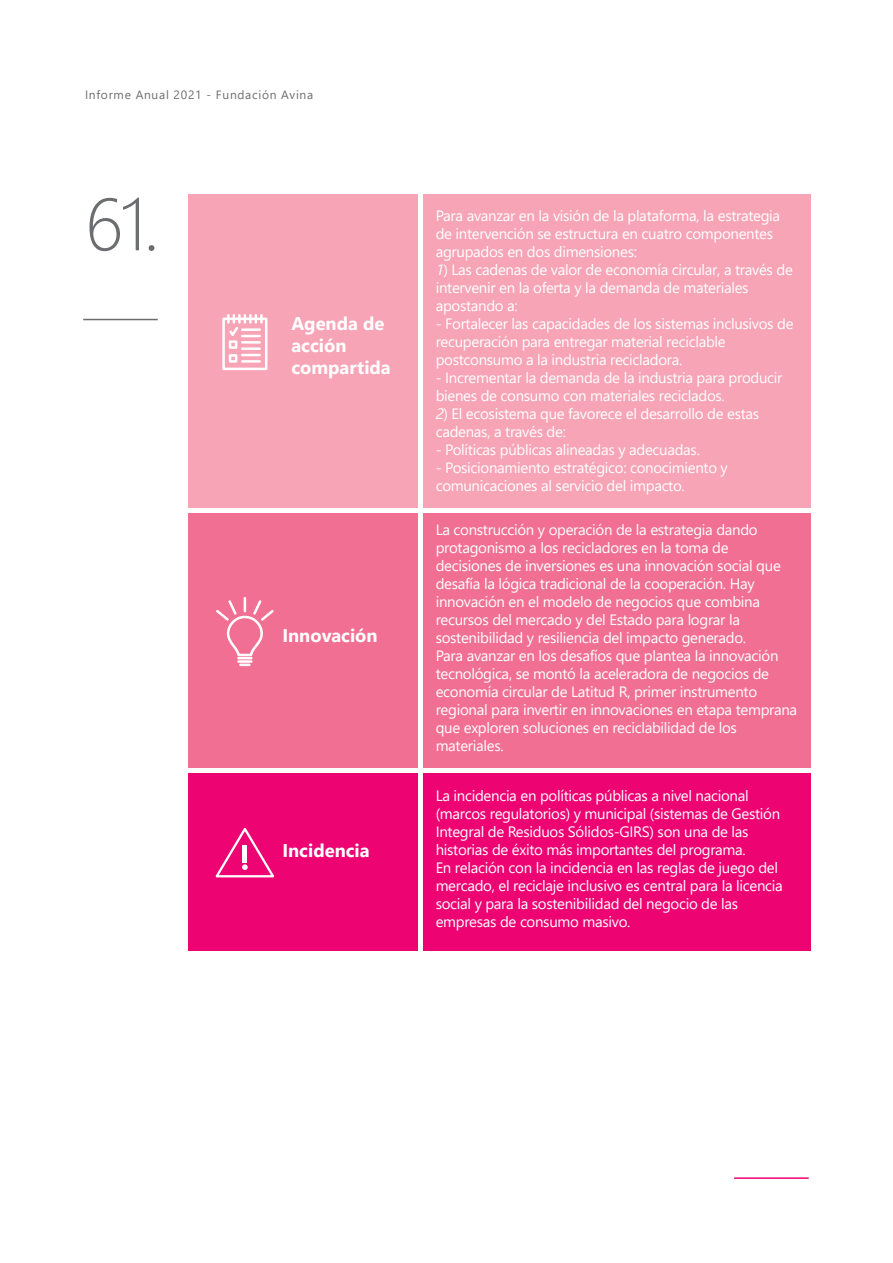
<style>
.page{position:relative;width:893px;height:1263px;background:#fff}
.page>*{position:absolute;margin:0;border:0;box-sizing:border-box;transform-origin:0 0}
.t1{font:300 73.65px "Segoe UI";color:#6c6d70}
.t2{font:700 18.45px/22px "Segoe UI";color:#fff}
.t3{font:15px/18px "Segoe UI";letter-spacing:-.02em;color:#fff}
.t4{font:12px "Segoe UI";letter-spacing:.06em;color:#6c6d70}
.s1{font-style:italic}
</style>
<div class="page">
<hr style="left:83px;top:319px;width:75px;height:1px;background:#6c6d70">
<div style="left:188px;top:195px;width:230px;height:313px;background:#f6a4b6"></div>
<div style="left:423px;top:195px;width:388px;height:313px;background:#f6a4b6"></div>
<div style="left:188px;top:513px;width:230px;height:255px;background:#f16f93"></div>
<div style="left:423px;top:513px;width:388px;height:255px;background:#f16f93"></div>
<div style="left:188px;top:773px;width:230px;height:177px;background:#ed0372"></div>
<div style="left:423px;top:773px;width:388px;height:177px;background:#ed0372"></div>
<div style="left:222px;top:318px;width:45px;height:52px;border:3px solid #fff"></div>
<div style="left:229px;top:340px;width:8px;height:9px;border:3px solid #fff"></div>
<div style="left:229px;top:354px;width:8px;height:9px;border:3px solid #fff"></div>
<svg style="left:227px;top:315px;width:36px;height:23px"></svg>
<hr style="left:242px;top:341px;width:18px;height:3px;background:#fff">
<hr style="left:242px;top:347px;width:18px;height:3px;background:#fff">
<svg style="left:242px;top:354px;width:18px;height:2px"></svg>
<hr style="left:242px;top:360px;width:18px;height:3px;background:#fff">
<svg style="left:216px;top:598px;width:58px;height:68px"></svg>
<svg style="left:215px;top:828px;width:60px;height:50px"></svg>
<hr style="left:734px;top:1177px;width:75px;height:2px;background:#ed0372">
<p class="t4" style="left:85px;top:84px;width:230px">Informe Anual 2021 - Fundación Avina</p>
<h1 class="t1" style="left:85px;top:155px;width:76px">61.</h1>
<p class="t2" style="left:291px;top:311px;width:101px">Agenda de acción compartida</p>
<p class="t2" style="left:282px;top:623px;width:97px">Innovación</p>
<p class="t2" style="left:282px;top:838px;width:89px">Incidencia</p>
<p class="t3" style="left:436px;top:205px;width:346px">Para avanzar en la visión de la plataforma, la estrategia de intervención se estructura en cuatro componentes agrupados en dos dimensiones:</p>
<p class="t3" style="left:436px;top:259px;width:359px"><span class="s1">1</span>) Las cadenas de valor de economía circular, a través de intervenir en la oferta y la demanda de materiales apostando a:</p>
<p class="t3" style="left:436px;top:313px;width:359px">- Fortalecer las capacidades de los sistemas inclusivos de recuperación para entregar material reciclable postconsumo a la industria recicladora.</p>
<p class="t3" style="left:436px;top:367px;width:348px">- Incrementar la demanda de la industria para producir bienes de consumo con materiales reciclados.</p>
<p class="t3" style="left:436px;top:403px;width:325px"><span class="s1">2</span>) El ecosistema que favorece el desarrollo de estas cadenas, a través de:</p>
<p class="t3" style="left:436px;top:439px;width:266px">- Políticas públicas alineadas y adecuadas.</p>
<p class="t3" style="left:436px;top:457px;width:294px">- Posicionamiento estratégico: conocimiento y comunicaciones al servicio del impacto.</p>
<p class="t3" style="left:436px;top:519px;width:363px">La construcción y operación de la estrategia dando protagonismo a los recicladores en la toma de decisiones de inversiones es una innovación social que desafía la lógica tradicional de la cooperación. Hay innovación en el modelo de negocios que combina recursos del mercado y del Estado para lograr la sostenibilidad y resiliencia del impacto generado.<br>Para avanzar en los desafíos que plantea la innovación tecnológica, se montó la aceleradora de negocios de economía circular de Latitud R, primer instrumento regional para invertir en innovaciones en etapa temprana que exploren soluciones en reciclabilidad de los materiales.</p>
<p class="t3" style="left:436px;top:785px;width:349px">La incidencia en políticas públicas a nivel nacional (marcos regulatorios) y municipal (sistemas de Gestión Integral de Residuos Sólidos-GIRS) son una de las historias de éxito más importantes del programa.<br>En relación con la incidencia en las reglas de juego del mercado, el reciclaje inclusivo es central para la licencia social y para la sostenibilidad del negocio de las empresas de consumo masivo.</p>
</div>
